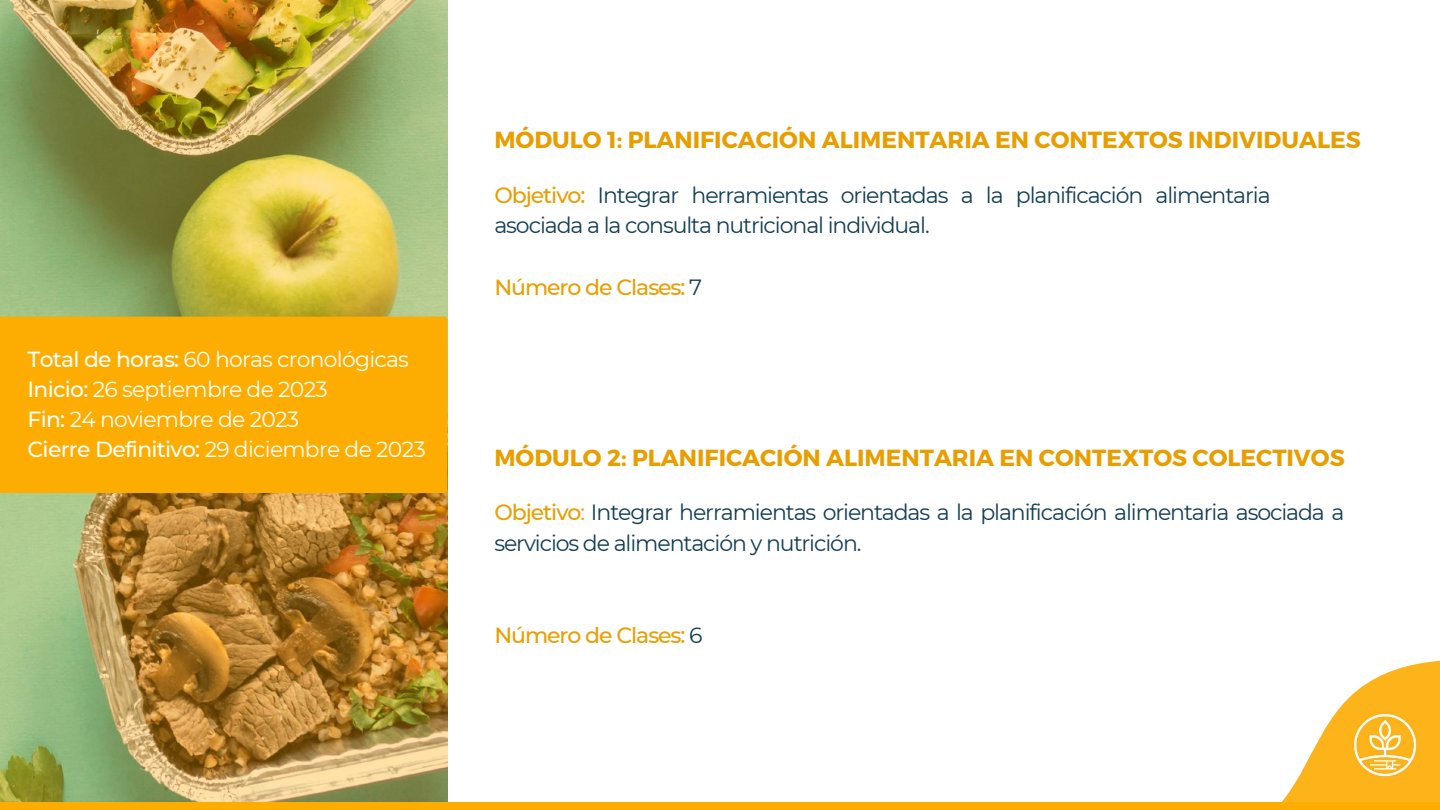
<style>
.page{position:relative;width:1440px;height:810px;background:#fff}
.page>*{position:absolute;margin:0;border:0;box-sizing:border-box;transform-origin:0 0}
.t1{font:700 23.3px "Montserrat";color:#e89e00}
.t2{font:22px/30.8px "Montserrat";letter-spacing:-.05em;color:#123d54}
.t3{font:500 22px "Montserrat";letter-spacing:-.05em;color:#e89e00}
.t4{font:21.9px/30px "Montserrat";letter-spacing:-.035em;color:#fffffe}
.s1{font-weight:500}
.s2{color:#fff}
.s3{font-weight:500;color:#e89e00}
.s4{font-weight:400;color:#123d54}
.s5{color:#e89e00}
</style>
<div class="page">
<img style="left:0;top:0;width:448px;height:802px">
<svg style="left:1281px;top:660px;width:159px;height:142px"></svg>
<img style="left:1343px;top:704px;width:84px;height:83px">
<div style="left:0;top:802px;width:1440px;height:8px;background:#fdac01"></div>
<div style="left:0;top:317px;width:448px;height:176px;background:#fdac01"></div>
<p class="t4" style="left:28px;top:344px;width:400px"><span class="s1">Total de horas:</span> 60 horas cronológicas <span class="s1">Inicio:</span> 26 septiembre de 2023<br><span class="s1">Fin:</span> 24 noviembre de 2023<br><span class="s1">Cierre Definitivo:</span> <span class="s2">29 diciembre de 2023</span></p>
<p class="t1" style="left:494px;top:125px;width:868px">MÓDULO 1: PLANIFICACIÓN ALIMENTARIA EN CONTEXTOS INDIVIDUALES</p>
<p class="t2" style="left:494px;top:179px;width:778px"><span class="s3">Objetivo:</span> Integrar herramientas orientadas a la planificación alimentaria asociada a la consulta nutricional individual.</p>
<p class="t3" style="left:494px;top:274px;width:209px">Número de Clases: <span class="s4">7</span></p>
<p class="t1" style="left:494px;top:443px;width:852px">MÓDULO 2: PLANIFICACIÓN ALIMENTARIA EN CONTEXTOS COLECTIVOS</p>
<p class="t2" style="left:494px;top:497px;width:851px"><span class="s3">Objetivo</span><span class="s5">:</span> Integrar herramientas orientadas a la planificación alimentaria asociada a servicios de alimentación y nutrición.</p>
<p class="t3" style="left:494px;top:622px;width:210px">Número de Clases: <span class="s4">6</span></p>
</div>
